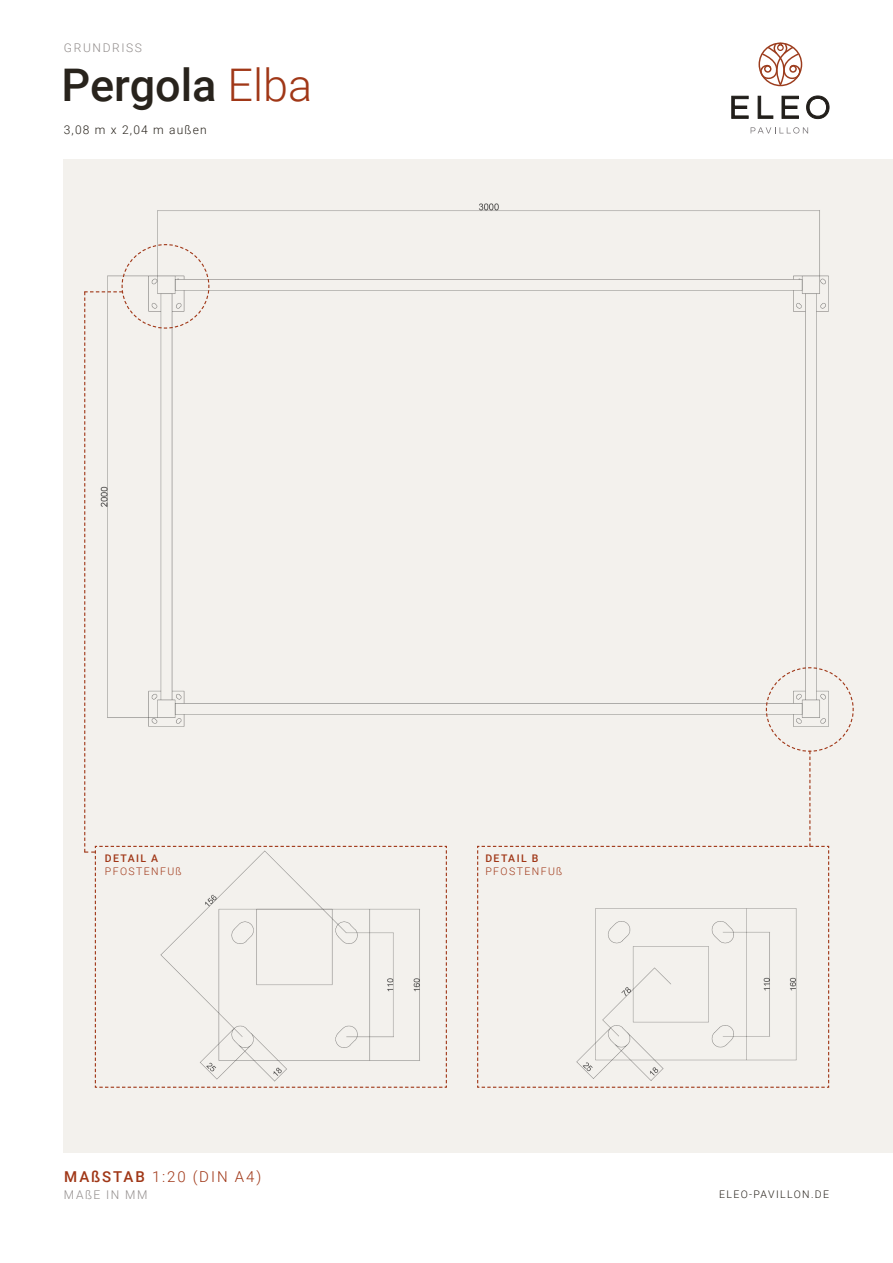
<style>
.page{position:relative;width:893px;height:1263px;background:#fff}
.page>*{position:absolute;margin:0;border:0;box-sizing:border-box;transform-origin:0 0}
.t1{font:500 45px "Roboto";color:#28231c}
.t2{font:300 15px "Roboto";letter-spacing:.135em;color:#a03717}
.t3{font:300 12px "Roboto";letter-spacing:.135em;color:#928d8c}
.t4{font:300 12px "Roboto";letter-spacing:.1em;color:#28231c}
.t5{font:300 10.5px "Roboto";letter-spacing:.135em;color:#a03717}
.t6{font:300 10.5px "Roboto";letter-spacing:.135em;color:#28231c}
.t7{font:500 10.5px "Roboto";letter-spacing:.135em;color:#a03717}
.s1{font-weight:300;color:#a03717}
.s2{font-weight:500}
</style>
<div class="page">
<div style="left:64px;top:159px;width:829px;height:993px;background:#f3f1ed"></div>
<svg style="left:758px;top:43px;width:44px;height:43px"></svg>
<svg style="left:731px;top:96px;width:17px;height:23px"></svg>
<svg style="left:758px;top:96px;width:15px;height:23px"></svg>
<svg style="left:782px;top:96px;width:17px;height:23px"></svg>
<svg style="left:806px;top:96px;width:23px;height:23px"></svg>
<svg style="left:751px;top:127px;width:57px;height:7px"></svg>
<img style="left:157px;top:203px;width:672px;height:512px">
<svg style="left:84px;top:244px;width:363px;height:844px"></svg>
<svg style="left:477px;top:667px;width:377px;height:178px"></svg>
<svg style="left:477px;top:845px;width:353px;height:243px"></svg>
<p class="t3" style="left:64px;top:39px;width:80px">GRUNDRISS</p>
<h1 class="t1" style="left:62px;top:53px;width:252px">Pergola <span class="s1">Elba</span></h1>
<p class="t4" style="left:64px;top:121px;width:144px">3,08 m x 2,04 m außen</p>
<p class="t7" style="left:105px;top:851px;width:55px">DETAIL A</p>
<p class="t5" style="left:105px;top:864px;width:78px">PFOSTENFUß</p>
<h2 class="t2" style="left:64px;top:1166px;width:199px"><span class="s2">MAßSTAB</span> 1:20 (DIN A4)</h2>
<p class="t3" style="left:64px;top:1186px;width:85px">MAßE IN MM</p>
<p class="t7" style="left:485px;top:851px;width:55px">DETAIL B</p>
<p class="t5" style="left:485px;top:864px;width:78px">PFOSTENFUß</p>
<p class="t6" style="left:719px;top:1187px;width:111px">ELEO-PAVILLON.DE</p>
</div>
